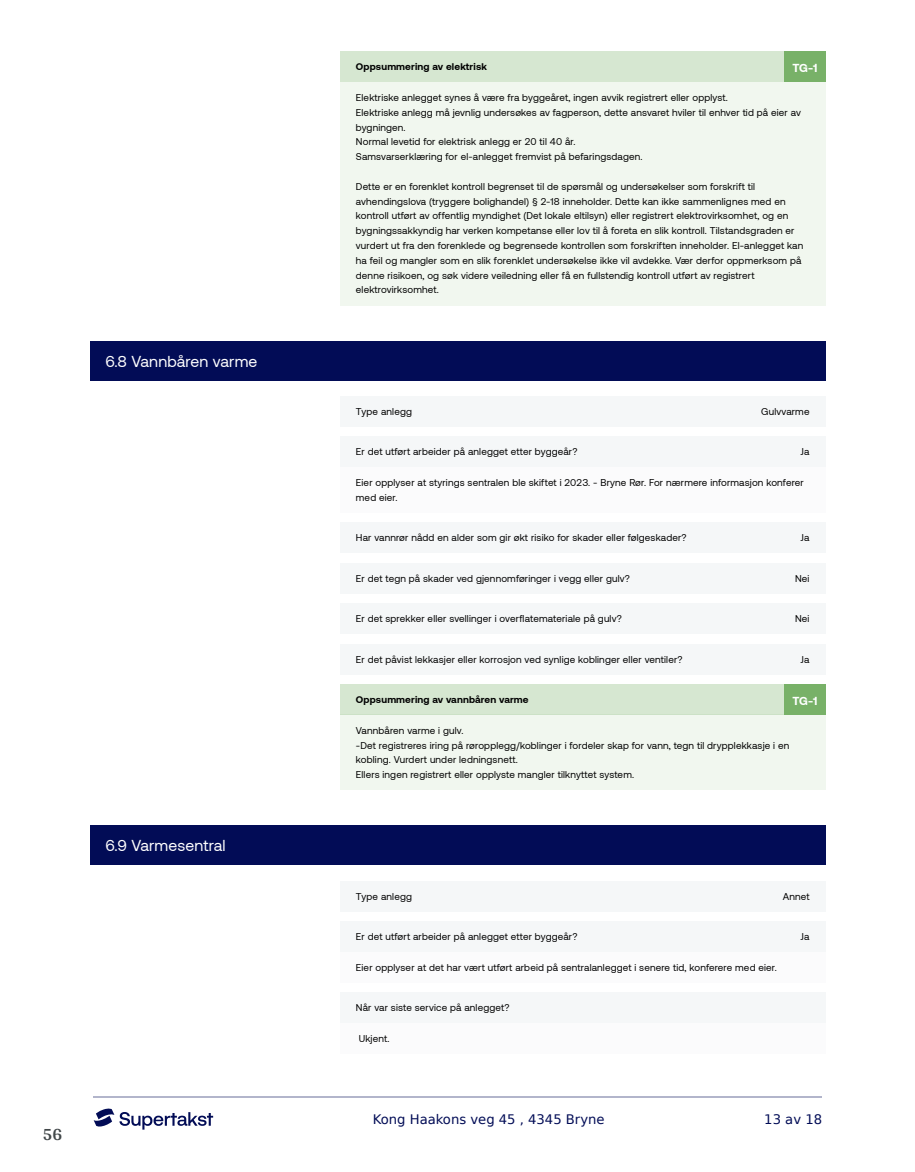
<style>
.page{position:relative;width:915px;height:1172px;background:#fff}
.page>*{position:absolute;margin:0;border:0;box-sizing:border-box;transform-origin:0 0}
.t1{font:700 18px "Arya";color:#414749}
.t2{font:15.75px "Aeonik";letter-spacing:.01em;color:#fff}
.t3{font:13.2px "DejaVu Sans";color:#020c56}
.t4{font:700 11.85px "Aeonik";color:#fff}
.t5{font:9.9px/14.9px "Aeonik";letter-spacing:.015em;color:#000}
.t6{font:700 9.9px "Aeonik";letter-spacing:.015em;color:#000}
</style>
<div class="page">
<hr style="left:93px;top:1097px;width:728px;height:1px;background:#b2b5cb">
<svg style="left:94px;top:1108px;width:119px;height:21px"></svg>
<div style="left:89px;top:341px;width:736px;height:39px;background:#020c56"></div>
<div style="left:89px;top:825px;width:736px;height:40px;background:#020c56"></div>
<div style="left:340px;top:82px;width:485px;height:223px;background:#f1f7ef"></div>
<div style="left:340px;top:467px;width:485px;height:46px;background:#f5f7f8"></div>
<div style="left:340px;top:715px;width:485px;height:75px;background:#f1f7ef"></div>
<div style="left:340px;top:952px;width:485px;height:30px;background:#f5f7f8"></div>
<div style="left:340px;top:1023px;width:485px;height:30px;background:#f5f7f8"></div>
<div style="left:340px;top:52px;width:485px;height:30px;background:#d6e7d1"></div>
<div style="left:783px;top:52px;width:42px;height:30px;background:#78b168"></div>
<div style="left:340px;top:396px;width:485px;height:31px;background:#f5f7f8"></div>
<div style="left:340px;top:437px;width:485px;height:30px;background:#f5f7f8"></div>
<div style="left:340px;top:522px;width:485px;height:31px;background:#f5f7f8"></div>
<div style="left:340px;top:563px;width:485px;height:30px;background:#f5f7f8"></div>
<div style="left:340px;top:603px;width:485px;height:31px;background:#f5f7f8"></div>
<div style="left:340px;top:644px;width:485px;height:30px;background:#f5f7f8"></div>
<div style="left:340px;top:684px;width:485px;height:31px;background:#d6e7d1"></div>
<div style="left:783px;top:684px;width:42px;height:31px;background:#78b168"></div>
<div style="left:340px;top:881px;width:485px;height:30px;background:#f5f7f8"></div>
<div style="left:340px;top:921px;width:485px;height:31px;background:#f5f7f8"></div>
<div style="left:340px;top:992px;width:485px;height:31px;background:#f5f7f8"></div>
<h2 class="t2" style="left:105px;top:352px;width:153px">6.8 Vannbåren varme</h2>
<h2 class="t2" style="left:105px;top:837px;width:122px">6.9 Varmesentral</h2>
<h1 class="t1" style="left:43px;top:1123px;width:21px">56</h1>
<p class="t6" style="left:356px;top:61px;width:133px">Oppsummering av elektrisk</p>
<p class="t4" style="left:792px;top:61px;width:27px">TG-1</p>
<p class="t5" style="left:356px;top:90px;width:446px">Elektriske anlegget synes å være fra byggeåret, ingen avvik registrert eller opplyst.<br>Elektriske anlegg må jevnlig undersøkes av fagperson, dette ansvaret hviler til enhver tid på eier av bygningen.<br>Normal levetid for elektrisk anlegg er 20 til 40 år.<br>Samsvarserklæring for el-anlegget fremvist på befaringsdagen.</p>
<p class="t5" style="left:356px;top:179px;width:448px">Dette er en forenklet kontroll begrenset til de spørsmål og undersøkelser som forskrift til avhendingslova (tryggere bolighandel) § 2-18 inneholder. Dette kan ikke sammenlignes med en kontroll utført av offentlig myndighet (Det lokale eltilsyn) eller registrert elektrovirksomhet, og en bygningssakkyndig har verken kompetanse eller lov til å foreta en slik kontroll. Tilstandsgraden er vurdert ut fra den forenklede og begrensede kontrollen som forskriften inneholder. El-anlegget kan ha feil og mangler som en slik forenklet undersøkelse ikke vil avdekke. Vær derfor oppmerksom på denne risikoen, og søk videre veiledning eller få en fullstendig kontroll utført av registrert elektrovirksomhet.</p>
<p class="t5" style="left:356px;top:404px;width:57px">Type anlegg</p>
<p class="t5" style="left:761px;top:404px;width:50px">Gulvvarme</p>
<p class="t5" style="left:356px;top:444px;width:223px">Er det utført arbeider på anlegget etter byggeår?</p>
<p class="t5" style="left:800px;top:444px;width:10px">Ja</p>
<p class="t5" style="left:356px;top:475px;width:449px">Eier opplyser at styrings sentralen ble skiftet i 2023. - Bryne Rør. For nærmere informasjon konferer med eier.</p>
<p class="t5" style="left:356px;top:530px;width:332px">Har vannrør nådd en alder som gir økt risiko for skader eller følgeskader?</p>
<p class="t5" style="left:800px;top:530px;width:10px">Ja</p>
<p class="t5" style="left:356px;top:571px;width:275px">Er det tegn på skader ved gjennomføringer i vegg eller gulv?</p>
<p class="t5" style="left:794px;top:571px;width:16px">Nei</p>
<p class="t5" style="left:356px;top:611px;width:267px">Er det sprekker eller svellinger i overflatemateriale på gulv?</p>
<p class="t5" style="left:794px;top:611px;width:16px">Nei</p>
<p class="t5" style="left:356px;top:652px;width:328px">Er det påvist lekkasjer eller korrosjon ved synlige koblinger eller ventiler?</p>
<p class="t5" style="left:800px;top:652px;width:10px">Ja</p>
<p class="t6" style="left:356px;top:694px;width:174px">Oppsummering av vannbåren varme</p>
<p class="t4" style="left:792px;top:694px;width:27px">TG-1</p>
<p class="t5" style="left:356px;top:723px;width:434px">Vannbåren varme i gulv.<br>-Det registreres iring på røropplegg/koblinger i fordeler skap for vann, tegn til drypplekkasje i en kobling. Vurdert under ledningsnett.<br>Ellers ingen registrert eller opplyste mangler tilknyttet system.</p>
<p class="t5" style="left:356px;top:889px;width:57px">Type anlegg</p>
<p class="t5" style="left:782px;top:889px;width:28px">Annet</p>
<p class="t5" style="left:356px;top:929px;width:223px">Er det utført arbeider på anlegget etter byggeår?</p>
<p class="t5" style="left:800px;top:929px;width:10px">Ja</p>
<p class="t5" style="left:356px;top:960px;width:422px">Eier opplyser at det har vært utført arbeid på sentralanlegget i senere tid, konferere med eier.</p>
<p class="t5" style="left:356px;top:1000px;width:155px">Når var siste service på anlegget?</p>
<p class="t5" style="left:358px;top:1031px;width:32px">Ukjent.</p>
<h3 class="t3" style="left:372px;top:1108px;width:233px">Kong Haakons veg 45 , 4345 Bryne</h3>
<h3 class="t3" style="left:764px;top:1108px;width:59px">13 av 18</h3>
</div>
